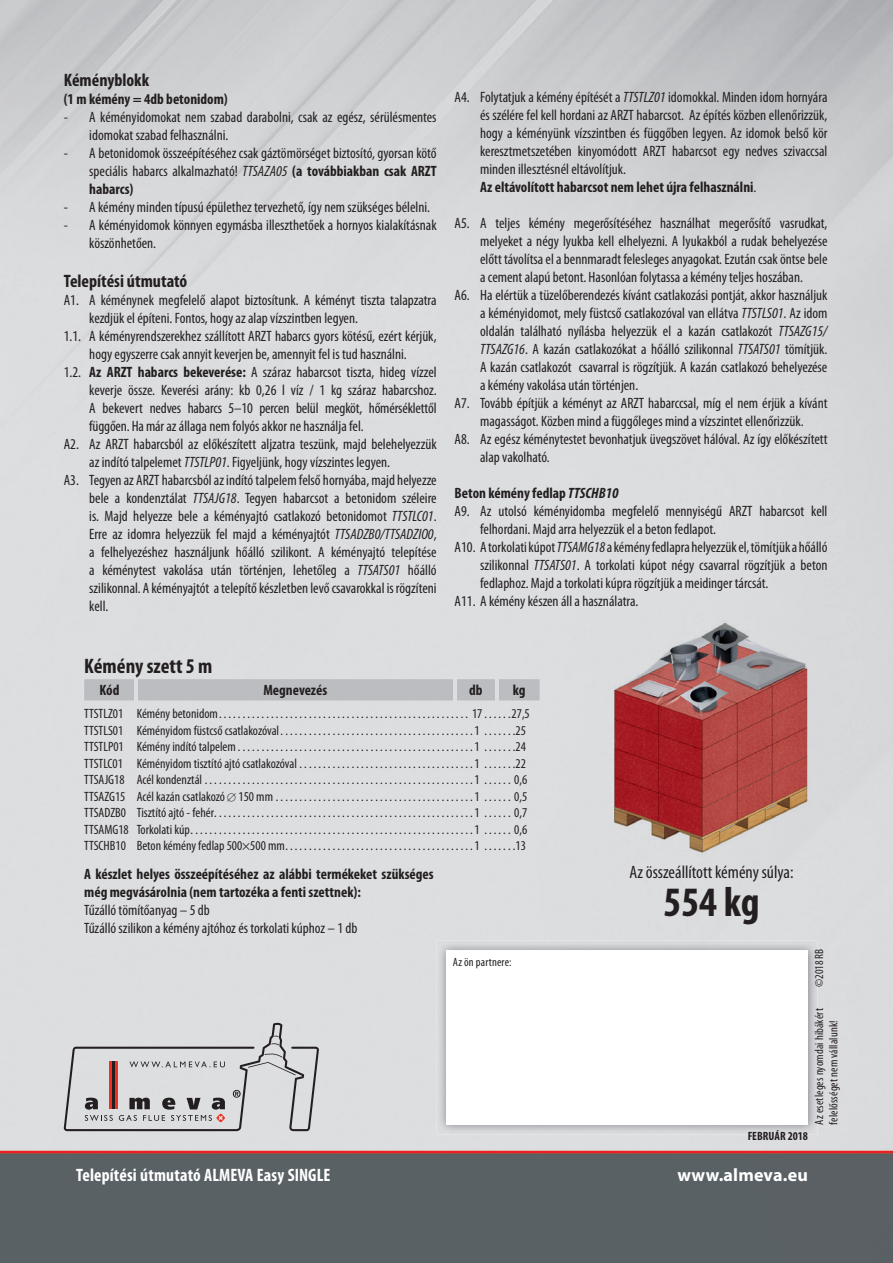
<style>
.page{position:relative;width:893px;height:1263px;background:#fff}
.page>*{position:absolute;margin:0;border:0;box-sizing:border-box;transform-origin:0 0}
.t1{font:700 condensed 42px "Myriad Pro";color:#231f20}
.t2{font:700 condensed 21px "Myriad Pro";color:#231f20}
.t3{font:700 condensed 18px "Myriad Pro";letter-spacing:.01em;color:#fff}
.t4{font:700 condensed 18px "Myriad Pro";color:#231f20}
.t5{font:condensed 18px "Myriad Pro";color:#231f20}
.t6{font:700 18px "Myriad Pro";letter-spacing:.01em;color:#fff}
.t7{font:condensed 15px/18px "Myriad Pro";color:#231f20}
.t8{font:700 condensed 15px/18px "Myriad Pro";color:#231f20}
.t9{font:condensed 13.5px/16.5px "Myriad Pro";color:#231f20}
.t10{font:condensed 12px "Myriad Pro";letter-spacing:.01em;color:#231f20}
.t11{font:700 condensed 12px "Myriad Pro";color:#231f20}
.s1{font-style:italic}
.s2{font-weight:700}
</style>
<div class="page">
<img style="left:0;top:0;width:893px;height:1263px">
<svg style="left:64px;top:1023px;width:255px;height:108px;background:#c9c7c9"></svg>
<img style="left:437px;top:941px;width:381px;height:193px">
<img style="left:748px;top:1130px;width:54px;height:4px">
<div style="left:446px;top:950px;width:362px;height:175px;background:#fff"></div>
<div style="left:84px;top:679px;width:456px;height:21px;background:#bcbdc0"></div>
<hr style="left:135px;top:679px;width:3px;height:21px;background:#dddee0">
<hr style="left:453px;top:679px;width:3px;height:21px;background:#dddee0">
<hr style="left:496px;top:679px;width:3px;height:21px;background:#dddee0">
<p class="t4" style="left:64px;top:73px;width:87px">Kéményblokk</p>
<p class="t8" style="left:64px;top:91px;width:166px">(1 m kémény = 4db betonidom)</p>
<p class="t7" style="left:89px;top:109px;width:349px;text-indent:-26px">- A kéményidomokat nem szabad darabolni, csak az egész, sérülésmentes idomokat szabad felhasználni.</p>
<p class="t7" style="left:89px;top:145px;width:349px;text-align:justify;text-indent:-26px">- A betonidomok összeépítéséhez csak gáztömörséget biztosító, gyorsan kötő speciális habarcs alkalmazható! <span class="s1">TTSAZA05</span> <span class="s2">(a továbbiakban csak ARZT habarcs)</span></p>
<p class="t7" style="left:64px;top:199px;width:368px">- A kémény minden típusú épülethez tervezhető, így nem szükséges bélelni.</p>
<p class="t7" style="left:89px;top:217px;width:349px;text-indent:-26px">- A kéményidomok könnyen egymásba illeszthetőek a hornyos kialakításnak köszönhetően.</p>
<p class="t4" style="left:64px;top:275px;width:125px">Telepítési útmutató</p>
<p class="t7" style="left:64px;top:293px;width:374px">A1. A kéménynek megfelelő alapot biztosítunk. A kéményt tiszta talapzatra</p>
<p class="t7" style="left:89px;top:311px;width:270px">kezdjük el építeni. Fontos, hogy az alap vízszintben legyen.</p>
<p class="t7" style="left:64px;top:329px;width:374px">1.1. A kéményrendszerekhez szállított ARZT habarcs gyors kötésű, ezért kérjük,</p>
<p class="t7" style="left:89px;top:347px;width:319px">hogy egyszerre csak annyit keverjen be, amennyit fel is tud használni.</p>
<p class="t7" style="left:64px;top:365px;width:374px">1.2. <span class="s2">Az ARZT habarcs bekeverése:</span> A száraz habarcsot tiszta, hideg vízzel</p>
<p class="t7" style="left:89px;top:383px;width:349px">keverje össze. Keverési arány: kb 0,26 l víz / 1 kg száraz habarcshoz.</p>
<p class="t7" style="left:89px;top:401px;width:349px">A bekevert nedves habarcs 5–10 percen belül megköt, hőmérséklettől</p>
<p class="t7" style="left:89px;top:419px;width:276px">függően. Ha már az állaga nem folyós akkor ne használja fel.</p>
<p class="t7" style="left:64px;top:437px;width:374px">A2. Az ARZT habarcsból az előkészített aljzatra teszünk, majd belehelyezzük</p>
<p class="t7" style="left:89px;top:455px;width:302px">az indító talpelemet <span class="s1">TTSTLP01</span>. Figyeljünk, hogy vízszintes legyen.</p>
<p class="t7" style="left:64px;top:473px;width:374px">A3. Tegyen az ARZT habarcsból az indító talpelem felső hornyába, majd helyezze</p>
<p class="t7" style="left:89px;top:491px;width:349px">bele a kondenztálat <span class="s1">TTSAJG18</span>. Tegyen habarcsot a betonidom széleire</p>
<p class="t7" style="left:89px;top:509px;width:349px">is. Majd helyezze bele a kéményajtó csatlakozó betonidomot <span class="s1">TTSTLC01</span>.</p>
<p class="t7" style="left:89px;top:527px;width:349px">Erre az idomra helyezzük fel majd a kéményajtót <span class="s1">TTSADZB0/TTSADZIO0</span>,</p>
<p class="t7" style="left:89px;top:545px;width:349px">a felhelyezéshez használjunk hőálló szilikont. A kéményajtó telepítése</p>
<p class="t7" style="left:89px;top:563px;width:349px">a kéménytest vakolása után történjen, lehetőleg a <span class="s1">TTSATS01</span> hőálló</p>
<p class="t7" style="left:89px;top:581px;width:349px">szilikonnal. A kéményajtót a telepítő készletben levő csavarokkal is rögzíteni</p>
<p class="t7" style="left:89px;top:599px;width:20px">kell.</p>
<p class="t7" style="left:480px;top:89px;width:349px;text-indent:-26px">A4. Folytatjuk a kémény építését a <span class="s1">TTSTLZ01</span> idomokkal. Minden idom hornyára és szélére fel kell hordani az ARZT habarcsot. Az építés közben ellenőrizzük, hogy a kéményünk vízszintben és függőben legyen. Az idomok belső kör keresztmetszetében kinyomódott ARZT habarcsot egy nedves szivaccsal minden illesztésnél eltávolítjuk.<br><span class="s2">Az eltávolított habarcsot nem lehet újra felhasználni</span>.</p>
<p class="t7" style="left:455px;top:215px;width:374px">A5. A teljes kémény megerősítéséhez használhat megerősítő vasrudkat,</p>
<p class="t7" style="left:480px;top:233px;width:349px">melyeket a négy lyukba kell elhelyezni. A lyukakból a rudak behelyezése</p>
<p class="t7" style="left:480px;top:251px;width:349px">előtt távolítsa el a bennmaradt felesleges anyagokat. Ezután csak öntse bele</p>
<p class="t7" style="left:480px;top:269px;width:324px">a cement alapú betont. Hasonlóan folytassa a kémény teljes hoszában.</p>
<p class="t7" style="left:455px;top:287px;width:374px">A6. Ha elértük a tüzelőberendezés kívánt csatlakozási pontját, akkor használjuk</p>
<p class="t7" style="left:480px;top:305px;width:349px">a kéményidomot, mely füstcső csatlakozóval van ellátva <span class="s1">TTSTLS01</span>. Az idom</p>
<p class="t7" style="left:480px;top:323px;width:349px">oldalán található nyílásba helyezzük el a kazán csatlakozót <span class="s1">TTSAZG15/</span></p>
<p class="t7" style="left:480px;top:341px;width:349px"><span class="s1">TTSAZG16</span>. A kazán csatlakozókat a hőálló szilikonnal <span class="s1">TTSATS01</span> tömítjük.</p>
<p class="t7" style="left:480px;top:359px;width:349px">A kazán csatlakozót csavarral is rögzítjük. A kazán csatlakozó behelyezése</p>
<p class="t7" style="left:480px;top:377px;width:160px">a kémény vakolása után történjen.</p>
<p class="t7" style="left:455px;top:395px;width:374px">A7. Tovább építjük a kéményt az ARZT habarccsal, míg el nem érjük a kívánt</p>
<p class="t7" style="left:480px;top:413px;width:325px">magasságot. Közben mind a függőleges mind a vízszintet ellenőrizzük.</p>
<p class="t7" style="left:455px;top:431px;width:374px">A8. Az egész kéménytestet bevonhatjuk üvegszövet hálóval. Az így előkészített</p>
<p class="t7" style="left:480px;top:449px;width:71px">alap vakolható.</p>
<p class="t8" style="left:455px;top:485px;width:165px">Beton kémény fedlap <span class="s1">TTSCHB10</span></p>
<p class="t7" style="left:455px;top:503px;width:374px">A9. Az utolsó kéményidomba megfelelő mennyiségű ARZT habarcsot kell</p>
<p class="t7" style="left:480px;top:521px;width:237px">felhordani. Majd arra helyezzük el a beton fedlapot.</p>
<p class="t7" style="left:455px;top:539px;width:374px">A10. A torkolati kúpot <span class="s1">TTSAMG18</span> a kémény fedlapra helyezzük el, tömítjük a hőálló</p>
<p class="t7" style="left:480px;top:557px;width:349px">szilikonnal <span class="s1">TTSATS01</span>. A torkolati kúpot négy csavarral rögzítjük a beton</p>
<p class="t7" style="left:480px;top:575px;width:290px">fedlaphoz. Majd a torkolati kúpra rögzítjük a meidinger tárcsát.</p>
<p class="t7" style="left:455px;top:593px;width:185px">A11. A kémény készen áll a használatra.</p>
<h2 class="t2" style="left:84px;top:658px;width:130px">Kémény szett 5 m</h2>
<p class="t8" style="left:99px;top:683px;width:22px">Kód</p>
<p class="t8" style="left:263px;top:683px;width:65px">Megnevezés</p>
<p class="t8" style="left:469px;top:683px;width:15px">db</p>
<p class="t8" style="left:513px;top:683px;width:14px">kg</p>
<p class="t9" style="left:84px;top:707px;width:447px">TTSTLZ01 Kémény betonidom. . . . . . . . . . . . . . . . . . . . . . . . . . . . . . . . . . . . . . . . . . . . . . . . . . . . . 17 . . . . . .27,5<br>TTSTLS01 Kéményidom füstcső csatlakozóval. . . . . . . . . . . . . . . . . . . . . . . . . . . . . . . . . . . . . . . . . 1 . . . . . . .25<br>TTSTLP01 Kémény indító talpelem . . . . . . . . . . . . . . . . . . . . . . . . . . . . . . . . . . . . . . . . . . . . . . . . . . 1 . . . . . . .24<br>TTSTLC01 Kéményidom tisztító ajtó csatlakozóval . . . . . . . . . . . . . . . . . . . . . . . . . . . . . . . . . . . . . 1 . . . . . . .22<br>TTSAJG18 Acél kondenztál . . . . . . . . . . . . . . . . . . . . . . . . . . . . . . . . . . . . . . . . . . . . . . . . . . . . . . . . . 1 . . . . . . 0,6<br>TTSAZG15 Acél kazán csatlakozó ∅ 150 mm . . . . . . . . . . . . . . . . . . . . . . . . . . . . . . . . . . . . . . . . . . 1 . . . . . . 0,5<br>TTSADZB0 Tisztító ajtó - fehér. . . . . . . . . . . . . . . . . . . . . . . . . . . . . . . . . . . . . . . . . . . . . . . . . . . . . . . 1 . . . . . . 0,7<br>TTSAMG18 Torkolati kúp. . . . . . . . . . . . . . . . . . . . . . . . . . . . . . . . . . . . . . . . . . . . . . . . . . . . . . . . . . . . 1 . . . . . . 0,6<br>TTSCHB10 Beton kémény fedlap 500×500 mm. . . . . . . . . . . . . . . . . . . . . . . . . . . . . . . . . . . . . . . . 1 . . . . . . .13</p>
<p class="t8" style="left:84px;top:866px;width:351px">A készlet helyes összeépítéséhez az alábbi termékeket szükséges még megvásárolnia (nem tartozéka a fenti szettnek):</p>
<p class="t7" style="left:84px;top:902px;width:275px">Tűzálló tömítőanyag – 5 db<br>Tűzálló szilikon a kémény ajtóhoz és torkolati kúphoz – 1 db</p>
<p class="t10" style="left:453px;top:957px;width:60px">Az ön partnere:</p>
<p class="t5" style="left:629px;top:866px;width:166px">Az összeállított kémény súlya:</p>
<h1 class="t1" style="left:663px;top:886px;width:98px">554 kg</h1>
<p class="t10" style="left:814px;top:987px;width:40px;rotate:-90deg">©2018 RB</p>
<p class="t10" style="left:814px;top:1125px;width:118px;rotate:-90deg">Az esetleges nyomdai hibákért</p>
<p class="t10" style="left:829px;top:1125px;width:106px;rotate:-90deg">felelősséget nem vállalunk!</p>
<p class="t11" style="left:748px;top:1132px;width:62px">FEBRUÁR 2018</p>
<p class="t3" style="left:76px;top:1168px;width:256px">Telepítési útmutató ALMEVA Easy SINGLE</p>
<p class="t6" style="left:677px;top:1168px;width:132px">www.almeva.eu</p>
</div>
